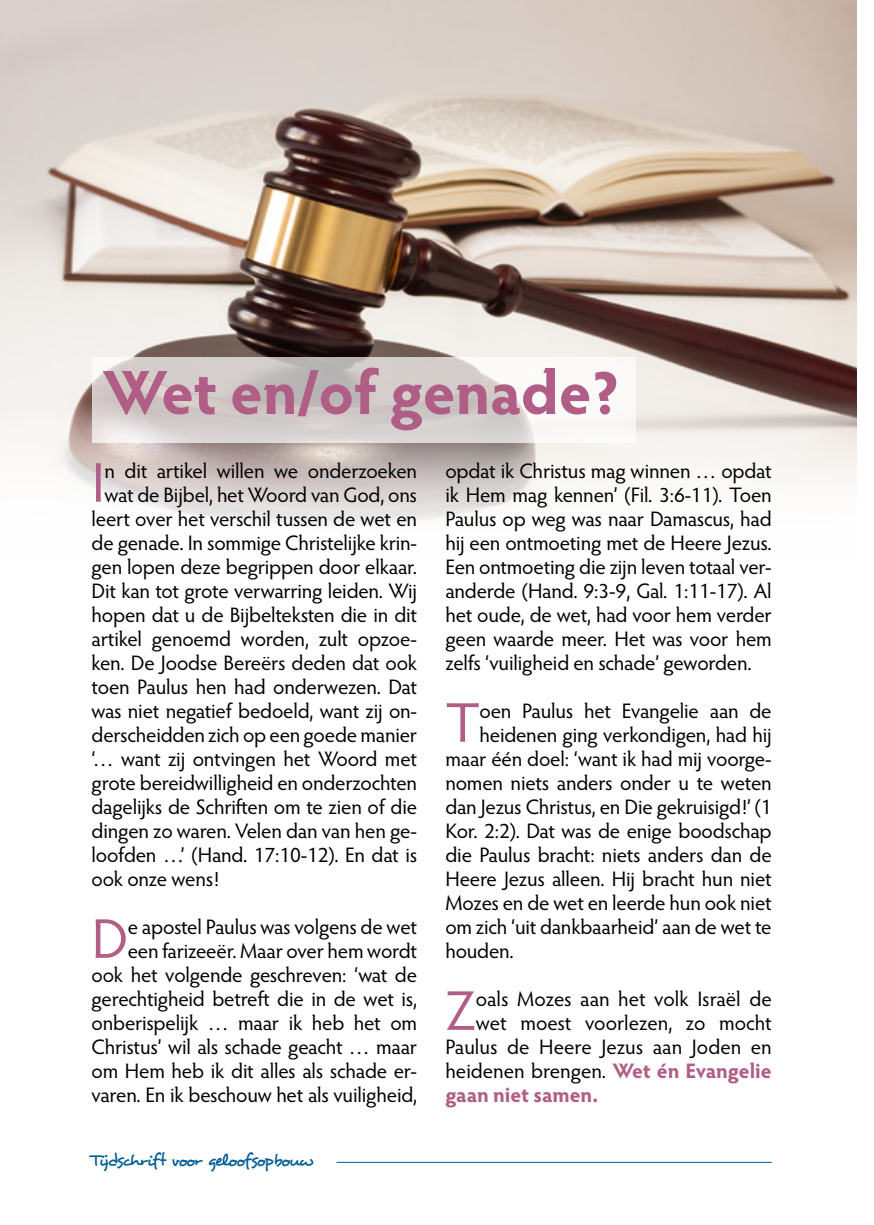
<style>
.page{position:relative;width:874px;height:1225px;background:#fff}
.page>*{position:absolute;margin:0;border:0;box-sizing:border-box;transform-origin:0 0}
.t1{font:700 62.8px "Hypatia Sans Pro";letter-spacing:-.005em;color:#b05e85}
.t2{font:56px "Hypatia Sans Pro";color:#b05e85}
.t3{font:21px/24px "Hypatia Sans Pro";letter-spacing:-.01em;color:#000;text-align:right}
.t4{font:700 21px "Hypatia Sans Pro";color:#b05e85}
.t5{font:18px "Desyrel";letter-spacing:-.085em;color:#005d97}
.s1{font-weight:700;color:#b05e85}
</style>
<div class="page">
<hr style="left:336px;top:1162px;width:435px;height:1px;background:#005d97">
<img style="left:0;top:0;width:856px;height:525px">
<svg style="left:92px;top:357px;width:543px;height:86px"></svg>
<h1 class="t1" style="left:102px;top:348px;width:518px">Wet en/of genade?</h1>
<h2 class="t2" style="left:91px;top:445px;width:15px">I</h2>
<p class="t3" style="left:104px;top:458px;width:314px">n dit artikel willen we onderzoeken</p>
<p class="t3" style="left:104px;top:482px;width:314px">wat de Bijbel, het Woord van God, ons</p>
<p class="t3" style="left:91px;top:506px;width:327px">leert over het verschil tussen de wet en</p>
<p class="t3" style="left:91px;top:530px;width:327px">de genade. In sommige Christelijke krin-</p>
<p class="t3" style="left:91px;top:554px;width:327px">gen lopen deze begrippen door elkaar.</p>
<p class="t3" style="left:91px;top:578px;width:327px">Dit kan tot grote verwarring leiden. Wij</p>
<p class="t3" style="left:91px;top:602px;width:327px">hopen dat u de Bijbelteksten die in dit</p>
<p class="t3" style="left:91px;top:626px;width:327px">artikel genoemd worden, zult opzoe-</p>
<p class="t3" style="left:91px;top:650px;width:327px">ken. De Joodse Bereërs deden dat ook</p>
<p class="t3" style="left:91px;top:674px;width:327px">toen Paulus hen had onderwezen. Dat</p>
<p class="t3" style="left:91px;top:698px;width:327px">was niet negatief bedoeld, want zij on-</p>
<p class="t3" style="left:91px;top:722px;width:327px">derscheidden zich op een goede manier</p>
<p class="t3" style="left:91px;top:746px;width:327px">‘… want zij ontvingen het Woord met</p>
<p class="t3" style="left:91px;top:770px;width:327px">grote bereidwilligheid en onderzochten</p>
<p class="t3" style="left:91px;top:794px;width:327px">dagelijks de Schriften om te zien of die</p>
<p class="t3" style="left:91px;top:818px;width:327px">dingen zo waren. Velen dan van hen ge-</p>
<p class="t3" style="left:91px;top:842px;width:327px">loofden …’ (Hand. 17:10-12). En dat is</p>
<p class="t3" style="left:91px;top:866px;width:129px">ook onze wens!</p>
<h2 class="t2" style="left:91px;top:901px;width:38px">D</h2>
<p class="t3" style="left:91px;top:914px;width:327px">e apostel Paulus was volgens de wet een farizeeër. Maar over hem wordt ook het volgende geschreven: ‘wat de gerechtigheid betreft die in de wet is, onberispelijk … maar ik heb het om Christus’ wil als schade geacht … maar om Hem heb ik dit alles als schade er&shy;varen. En ik beschouw het als vuiligheid,</p>
<p class="t5" style="left:91px;top:1148px;width:224px">Tijdschrift voor geloofsopbouw</p>
<p class="t3" style="left:445px;top:458px;width:328px;text-align:justify">opdat ik Christus mag winnen … opdat ik Hem mag kennen’ (Fil. 3:6-11). Toen Paulus op weg was naar Damascus, had hij een ontmoeting met de Heere Jezus.<br>Een ontmoeting die zijn leven totaal ver&shy;anderde (Hand. 9:3-9, Gal. 1:11-17). Al het oude, de wet, had voor hem verder geen waarde meer. Het was voor hem zelfs ‘vuiligheid en schade’ geworden.</p>
<h2 class="t2" style="left:445px;top:685px;width:36px">T</h2>
<p class="t3" style="left:479px;top:698px;width:293px">oen Paulus het Evangelie aan de</p>
<p class="t3" style="left:479px;top:722px;width:293px">heidenen ging verkondigen, had hij</p>
<p class="t3" style="left:445px;top:746px;width:327px">maar één doel: ‘want ik had mij voorge-</p>
<p class="t3" style="left:445px;top:770px;width:328px">nomen niets anders onder u te weten</p>
<p class="t3" style="left:445px;top:794px;width:327px">dan Jezus Christus, en Die gekruisigd!’ (1</p>
<p class="t3" style="left:445px;top:818px;width:327px">Kor. 2:2). Dat was de enige boodschap</p>
<p class="t3" style="left:445px;top:842px;width:328px">die Paulus bracht: niets anders dan de</p>
<p class="t3" style="left:445px;top:866px;width:327px">Heere Jezus alleen. Hij bracht hun niet</p>
<p class="t3" style="left:445px;top:890px;width:327px">Mozes en de wet en leerde hun ook niet</p>
<p class="t3" style="left:445px;top:914px;width:327px">om zich ‘uit dankbaarheid’ aan de wet te</p>
<p class="t3" style="left:445px;top:938px;width:70px">houden.</p>
<h2 class="t2" style="left:445px;top:973px;width:32px">Z</h2>
<p class="t3" style="left:475px;top:986px;width:297px">oals Mozes aan het volk Israël de</p>
<p class="t3" style="left:475px;top:1010px;width:297px">wet moest voorlezen, zo mocht</p>
<p class="t3" style="left:445px;top:1034px;width:328px">Paulus de Heere Jezus aan Joden en</p>
<p class="t3" style="left:445px;top:1058px;width:328px">heidenen brengen. <span class="s1">Wet én Evangelie</span></p>
<p class="t4" style="left:445px;top:1079px;width:154px">gaan niet samen.</p>
</div>
